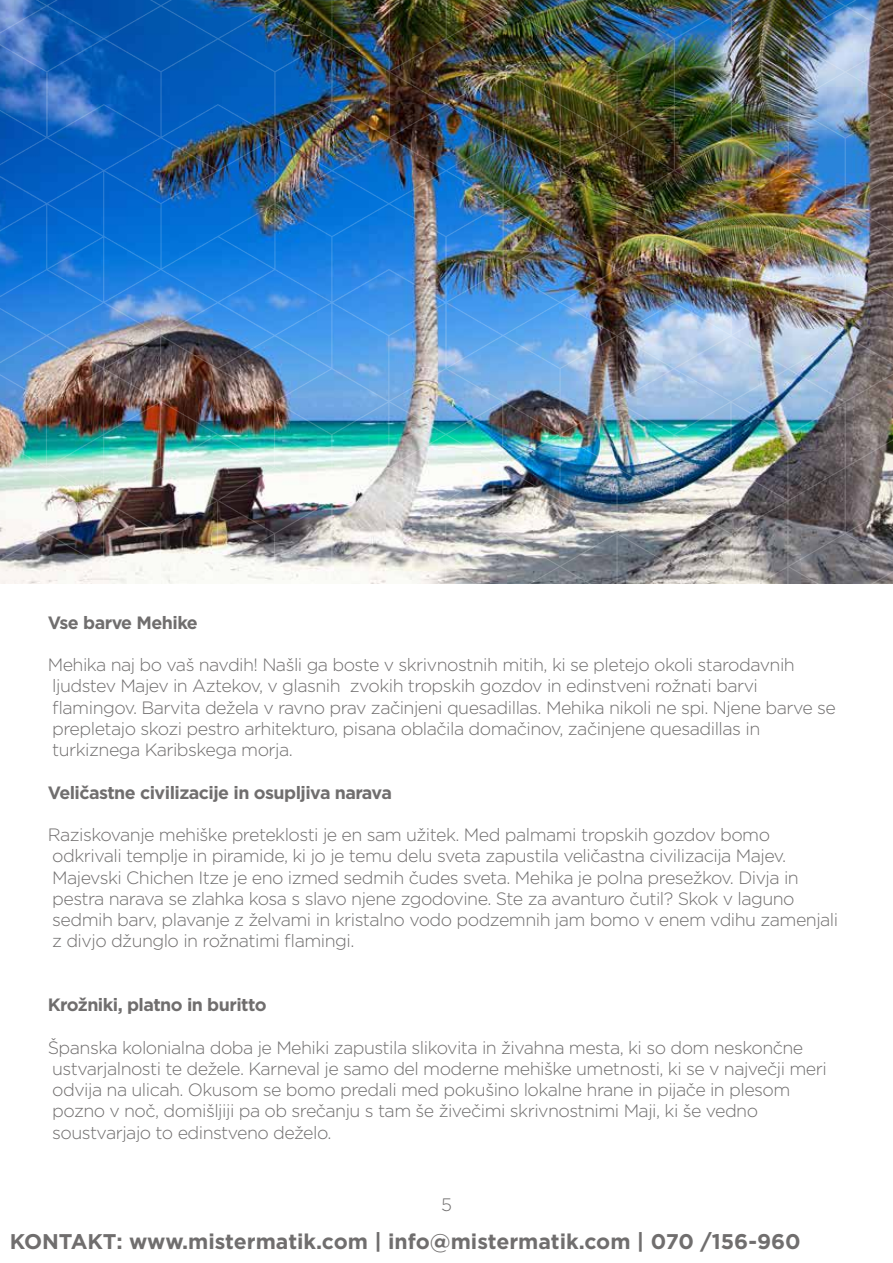
<style>
.page{position:relative;width:893px;height:1263px;background:#fff}
.page>*{position:absolute;margin:0;border:0;box-sizing:border-box;transform-origin:0 0}
.t1{font:700 21.3px "Gotham";color:#706e6e}
.t2{font:300 18px "Gotham";color:#706e6e}
.t3{font:300 17.85px/21.3px "Gotham";letter-spacing:-.03em;color:#706e6e}
.t4{font:700 17.85px "Gotham";letter-spacing:-.03em;color:#706e6e}
</style>
<div class="page">
<img style="left:0;top:0;width:892px;height:584px">
<p class="t4" style="left:48px;top:610px;width:152px">Vse barve Mehike</p>
<p class="t3" style="left:48px;top:654px;width:790px">Mehika naj bo vaš navdih! Našli ga boste v skrivnostnih mitih, ki se pletejo okoli starodavnih ljudstev Majev in Aztekov, v glasnih zvokih tropskih gozdov in edinstveni rožnati barvi flamingov. Barvita dežela v ravno prav začinjeni quesadillas. Mehika nikoli ne spi. Njene barve se prepletajo skozi pestro arhitekturo, pisana oblačila domačinov, začinjene quesadillas in turkiznega Karibskega morja.</p>
<p class="t4" style="left:48px;top:780px;width:346px">Veličastne civilizacije in osupljiva narava</p>
<p class="t3" style="left:48px;top:824px;width:792px">Raziskovanje mehiške preteklosti je en sam užitek. Med palmami tropskih gozdov bomo odkrivali templje in piramide, ki jo je temu delu sveta zapustila veličastna civilizacija Majev.<br>Majevski Chichen Itze je eno izmed sedmih čudes sveta. Mehika je polna presežkov. Divja in pestra narava se zlahka kosa s slavo njene zgodovine. Ste za avanturo čutil? Skok v laguno sedmih barv, plavanje z želvami in kristalno vodo podzemnih jam bomo v enem vdihu zamenjali z divjo džunglo in rožnatimi flamingi.</p>
<p class="t4" style="left:48px;top:993px;width:220px">Krožniki, platno in buritto</p>
<p class="t3" style="left:48px;top:1036px;width:781px">Španska kolonialna doba je Mehiki zapustila slikovita in živahna mesta, ki so dom neskončne ustvarjalnosti te dežele. Karneval je samo del moderne mehiške umetnosti, ki se v največji meri odvija na ulicah. Okusom se bomo predali med pokušino lokalne hrane in pijače in plesom pozno v noč, domišljiji pa ob srečanju s tam še živečimi skrivnostnimi Maji, ki še vedno soustvarjajo to edinstveno deželo.</p>
<p class="t2" style="left:441px;top:1194px;width:12px">5</p>
<p class="t1" style="left:10px;top:1227px;width:792px">KONTAKT: www.mistermatik.com | info@mistermatik.com | 070 /156-960</p>
</div>
